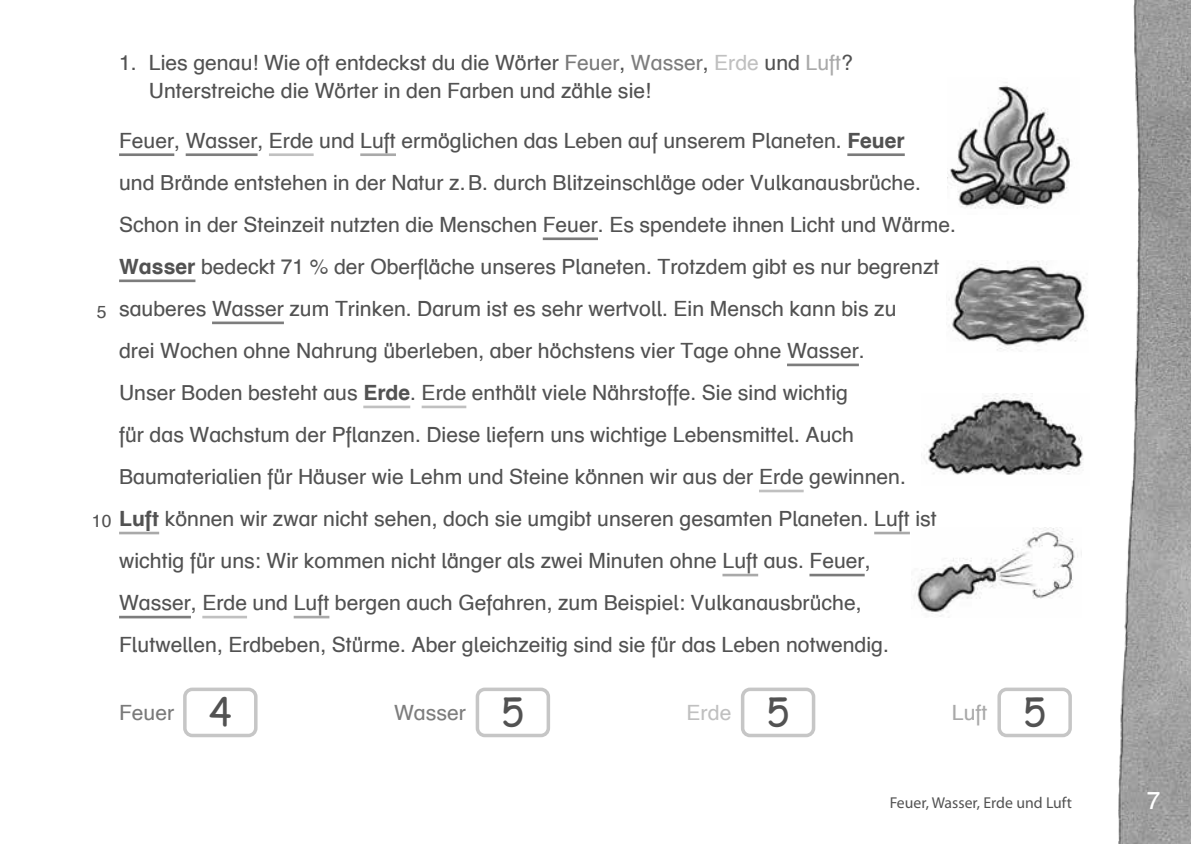
<style>
.page{position:relative;width:1191px;height:844px;background:#fff}
.page>*{position:absolute;margin:0;border:0;box-sizing:border-box;transform-origin:0 0}
.t1{font:38.15px "Comic Sans MSOE";color:#525252}
.t2{font:24.5px "Schulbuch Nord OE Roman";color:#fff}
.t3{font:21px/42px "Schulbuch Nord OE Roman";color:#525252}
.t4{font:21px "Schulbuch Nord OE Roman";color:#7d7d7d}
.t5{font:21px "Schulbuch Nord OE Roman";color:#7a7a7a}
.t6{font:21px "Schulbuch Nord OE Roman";color:#c0c0c0}
.t7{font:21px "Schulbuch Nord OE Roman";color:#a9a9a9}
.t8{font:17.5px "Schulbuch Nord OE Roman";color:#525252}
.t9{font:15.75px "Myriad Pro";color:#525252}
.s1{color:#7a7a7a}
.s2{color:#7d7d7d}
.s3{color:#c0c0c0}
.s4{color:#a9a9a9}
.s5{font-family:"Schulbuch Nord OE Bold"}
</style>
<div class="page">
<img style="left:1118px;top:0;width:73px;height:843px">
<img style="left:947px;top:82px;width:123px;height:127px">
<img style="left:949px;top:261px;width:139px;height:90px">
<img style="left:921px;top:393px;width:163px;height:82px">
<img style="left:914px;top:527px;width:164px;height:90px">
<div style="left:183px;top:687px;width:74px;height:50px;border:4px solid #c6c6c6;border-radius:7px"></div>
<div style="left:475px;top:687px;width:75px;height:50px;border:4px solid #c6c6c6;border-radius:7px"></div>
<div style="left:741px;top:687px;width:74px;height:50px;border:4px solid #c6c6c6;border-radius:7px"></div>
<div style="left:997px;top:687px;width:74px;height:50px;border:4px solid #c6c6c6;border-radius:7px"></div>
<hr style="left:119px;top:153px;width:55px;height:3px;background:#7a7a7a">
<hr style="left:186px;top:153px;width:71px;height:3px;background:#7d7d7d">
<hr style="left:269px;top:153px;width:45px;height:3px;background:#c0c0c0">
<hr style="left:360px;top:153px;width:36px;height:3px;background:#a9a9a9">
<hr style="left:847px;top:153px;width:57px;height:3px;background:#7a7a7a">
<hr style="left:543px;top:237px;width:55px;height:3px;background:#7a7a7a">
<hr style="left:119px;top:279px;width:76px;height:3px;background:#7d7d7d">
<hr style="left:212px;top:321px;width:72px;height:3px;background:#7d7d7d">
<hr style="left:787px;top:363px;width:72px;height:3px;background:#7d7d7d">
<hr style="left:363px;top:405px;width:47px;height:3px;background:#c0c0c0">
<hr style="left:421px;top:405px;width:45px;height:3px;background:#c0c0c0">
<hr style="left:759px;top:489px;width:44px;height:3px;background:#c0c0c0">
<hr style="left:119px;top:531px;width:40px;height:3px;background:#a9a9a9">
<hr style="left:874px;top:531px;width:36px;height:3px;background:#a9a9a9">
<hr style="left:722px;top:573px;width:36px;height:3px;background:#a9a9a9">
<hr style="left:809px;top:573px;width:55px;height:3px;background:#7a7a7a">
<hr style="left:119px;top:615px;width:72px;height:3px;background:#7d7d7d">
<hr style="left:202px;top:615px;width:45px;height:3px;background:#c0c0c0">
<hr style="left:294px;top:615px;width:35px;height:3px;background:#a9a9a9">
<p class="t3" style="left:149px;top:48px;width:706px;line-height:28px;text-indent:-30px">1. Lies genau! Wie oft entdeckst du die Wörter <span class="s1">Feuer</span>, <span class="s2">Wasser</span>, <span class="s3">Erde</span> und <span class="s4">Luft</span>?<br>Unterstreiche die Wörter in den Farben und zähle sie!</p>
<p class="t8" style="left:97px;top:300px;width:11px">5</p>
<p class="t8" style="left:92px;top:510px;width:21px">10</p>
<p class="t3" style="left:119px;top:119px;width:838px">Feuer, Wasser, Erde und Luft ermöglichen das Leben auf unserem Planeten. <span class="s5">Feuer<br></span>und Brände entstehen in der Natur z.B. durch Blitzeinschläge oder Vulkanausbrüche.<br>Schon in der Steinzeit nutzten die Menschen Feuer. Es spendete ihnen Licht und Wärme.<br><span class="s5">Wasser</span> bedeckt 71 % der Oberfläche unseres Planeten. Trotzdem gibt es nur begrenzt sauberes Wasser zum Trinken. Darum ist es sehr wertvoll. Ein Mensch kann bis zu<br>drei Wochen ohne Nahrung überleben, aber höchstens vier Tage ohne Wasser.<br>Unser Boden besteht aus <span class="s5">Erde</span>. Erde enthält viele Nährstoffe. Sie sind wichtig<br>für das Wachstum der Pflanzen. Diese liefern uns wichtige Lebensmittel. Auch Baumaterialien für Häuser wie Lehm und Steine können wir aus der Erde gewinnen.<br><span class="s5">Luft</span> können wir zwar nicht sehen, doch sie umgibt unseren gesamten Planeten. Luft ist wichtig für uns: Wir kommen nicht länger als zwei Minuten ohne Luft aus. Feuer,<br>Wasser, Erde und Luft bergen auch Gefahren, zum Beispiel: Vulkanausbrüche, Flutwellen, Erdbeben, Stürme. Aber gleichzeitig sind sie für das Leben notwendig.</p>
<h1 class="t1" style="left:209px;top:683px;width:25px">4</h1>
<h1 class="t1" style="left:501px;top:683px;width:25px">5</h1>
<h1 class="t1" style="left:766px;top:683px;width:25px">5</h1>
<h1 class="t1" style="left:1023px;top:683px;width:25px">5</h1>
<p class="t5" style="left:119px;top:699px;width:57px">Feuer</p>
<p class="t4" style="left:394px;top:699px;width:73px">Wasser</p>
<p class="t6" style="left:686px;top:699px;width:46px">Erde</p>
<p class="t7" style="left:952px;top:699px;width:37px">Luft</p>
<p class="t9" style="left:889px;top:792px;width:184px">Feuer, Wasser, Erde und Luft</p>
<p class="t2" style="left:1147px;top:784px;width:15px">7</p>
</div>
